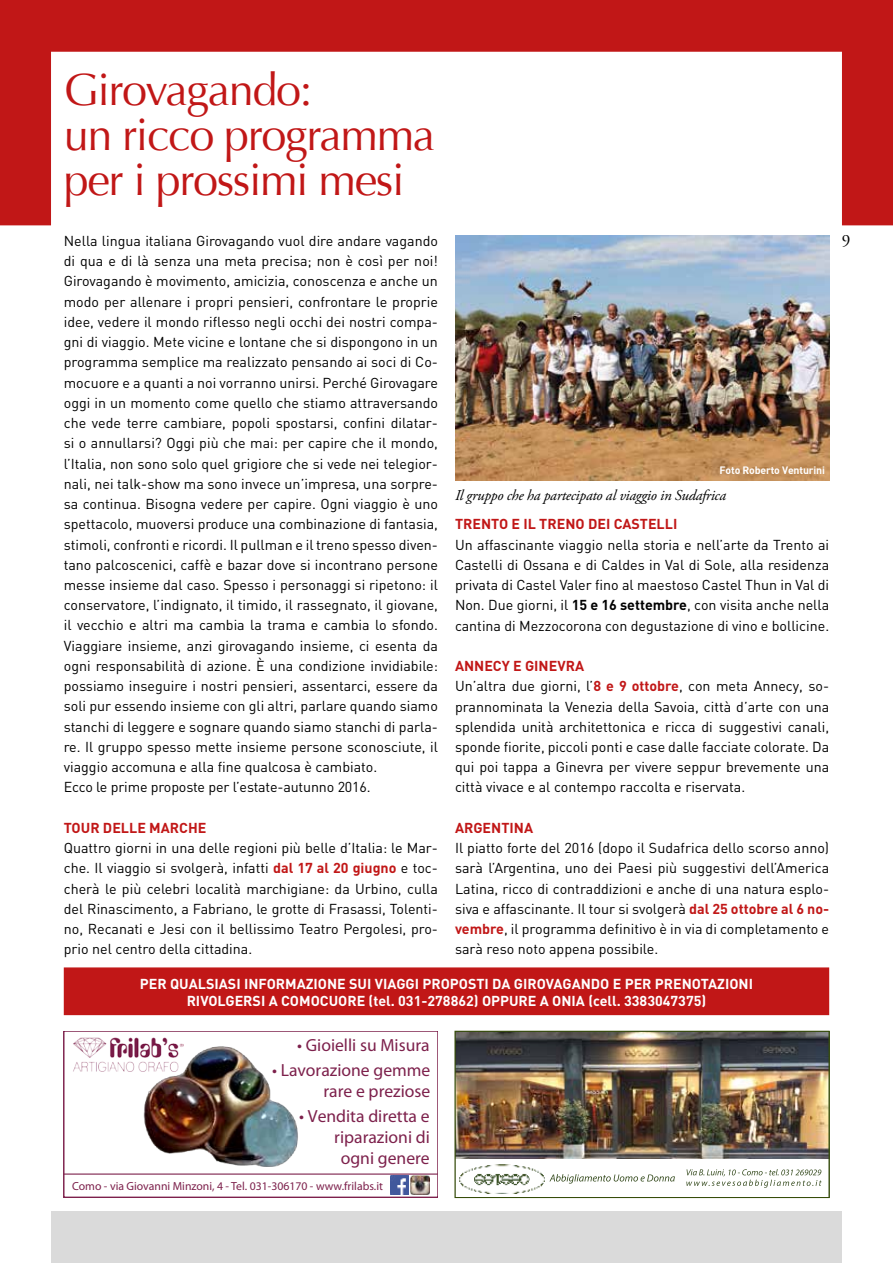
<style>
.page{position:relative;width:893px;height:1263px;background:#fff}
.page>*{position:absolute;margin:0;border:0;box-sizing:border-box;transform-origin:0 0}
.t1{font:45px/45px "Optima";letter-spacing:-.03em;color:#c11717}
.t2{font:17.55px/21.1px "Futura";color:#7d214c;text-align:right}
.t3{font:17.25px "Adobe Garamond Pro";color:#000}
.t4{font:italic 15px "Adobe Garamond Pro";letter-spacing:-.015em;color:#000}
.t5{font:14.25px/20.2px "DIN";color:#000;text-align:justify}
.t6{font:700 14.25px/17.2px "DIN";color:#fff;text-align:center}
.t7{font:700 14.25px "DIN";color:#c11717}
.t8{font:11.7px "Myriad Pro";color:#7d214c}
.t9{font:10.5px "DIN Bold";letter-spacing:-.015em;color:#fff}
.s1{font-weight:700;color:#c11717}
.s2{font-weight:700}
</style>
<div class="page">
<svg style="left:0;top:0;width:893px;height:225px"></svg>
<div style="left:51px;top:1211px;width:791px;height:52px;background:#dadada"></div>
<img style="left:455px;top:236px;width:374px;height:244px">
<img style="left:140px;top:1044px;width:158px;height:123px">
<img style="left:73px;top:1037px;width:110px;height:34px">
<div style="left:64px;top:1031px;width:374px;height:166px;border:1px solid #7d214c"></div>
<hr style="left:64px;top:1174px;width:374px;height:1px;background:#7d214c">
<img style="left:390px;top:1176px;width:19px;height:19px">
<img style="left:411px;top:1176px;width:19px;height:19px">
<img style="left:457px;top:1033px;width:370px;height:126px">
<img style="left:459px;top:1164px;width:86px;height:29px">
<svg style="left:686px;top:1169px;width:136px;height:19px"></svg>
<svg style="left:549px;top:1174px;width:126px;height:9px"></svg>
<div style="left:455px;top:1031px;width:375px;height:167px;border:1px solid #374d07"></div>
<div style="left:64px;top:967px;width:765px;height:48px;background:#c11717;border:2px solid #c11717"></div>
<h1 class="t1" style="left:64px;top:68px;width:373px">Girovagando:<br>un ricco programma per i prossimi mesi</h1>
<p class="t5" style="left:64px;top:230px;width:376px">Nella lingua italiana Girovagando vuol dire andare vagando</p>
<p class="t3" style="left:842px;top:230px;width:10px">9</p>
<p class="t5" style="left:64px;top:251px;width:376px;text-align:left">di qua e di là senza una meta precisa; non è così per noi!<br>Girovagando è movimento, amicizia, conoscenza e anche un modo per allenare i propri pensieri, confrontare le proprie idee, vedere il mondo riflesso negli occhi dei nostri compa&shy;gni di viaggio. Mete vicine e lontane che si dispongono in un programma semplice ma realizzato pensando ai soci di Co&shy;mocuore e a quanti a noi vorranno unirsi. Perché Girovagare oggi in un momento come quello che stiamo attraversando che vede terre cambiare, popoli spostarsi, confini dilatar&shy;si o annullarsi? Oggi più che mai: per capire che il mondo, l’Italia, non sono solo quel grigiore che si vede nei telegior&shy;nali, nei talk-show ma sono invece un’impresa, una sorpre&shy;sa continua. Bisogna vedere per capire. Ogni viaggio è uno spettacolo, muoversi produce una combinazione di fantasia, stimoli, confronti e ricordi. Il pullman e il treno spesso diven&shy;tano palcoscenici, caffè e bazar dove si incontrano persone messe insieme dal caso. Spesso i personaggi si ripetono: il conservatore, l’indignato, il timido, il rassegnato, il giovane, il vecchio e altri ma cambia la trama e cambia lo sfondo.<br>Viaggiare insieme, anzi girovagando insieme, ci esenta da ogni responsabilità di azione. È una condizione invidiabile: possiamo inseguire i nostri pensieri, assentarci, essere da soli pur essendo insieme con gli altri, parlare quando siamo stanchi di leggere e sognare quando siamo stanchi di parla&shy;re. Il gruppo spesso mette insieme persone sconosciute, il viaggio accomuna e alla fine qualcosa è cambiato.<br>Ecco le prime proposte per l’estate-autunno 2016.</p>
<p class="t7" style="left:64px;top:818px;width:144px">TOUR DELLE MARCHE</p>
<p class="t5" style="left:64px;top:837px;width:376px">Quattro giorni in una delle regioni più belle d’Italia: le Mar&shy;che. Il viaggio si svolgerà, infatti <span class="s1">dal 17 al 20 giugno</span> e toc&shy;cherà le più celebri località marchigiane: da Urbino, culla del Rinascimento, a Fabriano, le grotte di Frasassi, Tolenti&shy;no, Recanati e Jesi con il bellissimo Teatro Pergolesi, pro&shy;prio nel centro della cittadina.</p>
<p class="t9" style="left:719px;top:463px;width:107px">Foto Roberto Venturini</p>
<p class="t4" style="left:455px;top:486px;width:273px">Il gruppo che ha partecipato al viaggio in Sudafrica</p>
<p class="t7" style="left:455px;top:515px;width:224px">TRENTO E IL TRENO DEI CASTELLI</p>
<p class="t5" style="left:455px;top:534px;width:376px">Un affascinante viaggio nella storia e nell’arte da Trento ai Castelli di Ossana e di Caldes in Val di Sole, alla residenza privata di Castel Valer fino al maestoso Castel Thun in Val di Non. Due giorni, il <span class="s2">15 e 16 settembre</span>, con visita anche nella cantina di Mezzocorona con degustazione di vino e bollicine.</p>
<p class="t5" style="left:455px;top:655px;width:376px;text-align:left"><span class="s1">ANNECY E GINEVRA<br></span>Un’altra due giorni, l’<span class="s1">8 e 9 ottobre</span>, con meta Annecy, so&shy;prannominata la Venezia della Savoia, città d’arte con una splendida unità architettonica e ricca di suggestivi canali, sponde fiorite, piccoli ponti e case dalle facciate colorate. Da qui poi tappa a Ginevra per vivere seppur brevemente una città vivace e al contempo raccolta e riservata.</p>
<p class="t7" style="left:455px;top:818px;width:80px">ARGENTINA</p>
<p class="t5" style="left:455px;top:838px;width:376px">Il piatto forte del 2016 (dopo il Sudafrica dello scorso anno) sarà l’Argentina, uno dei Paesi più suggestivi dell’America Latina, ricco di contraddizioni e anche di una natura esplo&shy;siva e affascinante. Il tour si svolgerà <span class="s1">dal 25 ottobre al 6 no&shy;vembre</span>, il programma definitivo è in via di completamento e sarà reso noto appena possibile.</p>
<p class="t6" style="left:140px;top:974px;width:615px">PER QUALSIASI INFORMAZIONE SUI VIAGGI PROPOSTI DA GIROVAGANDO E PER PRENOTAZIONI<br>RIVOLGERSI A COMOCUORE (tel. 031-278862) OPPURE A ONIA (cell. 3383047375)</p>
<p class="t2" style="left:297px;top:1035px;width:134px">• Gioielli su Misura</p>
<p class="t2" style="left:272px;top:1060px;width:160px">• Lavorazione gemme rare e preziose</p>
<p class="t2" style="left:299px;top:1106px;width:132px">• Vendita diretta e riparazioni di ogni genere</p>
<p class="t8" style="left:72px;top:1179px;width:312px">Como - via Giovanni Minzoni, 4 - Tel. 031-306170 - www.frilabs.it</p>
</div>
